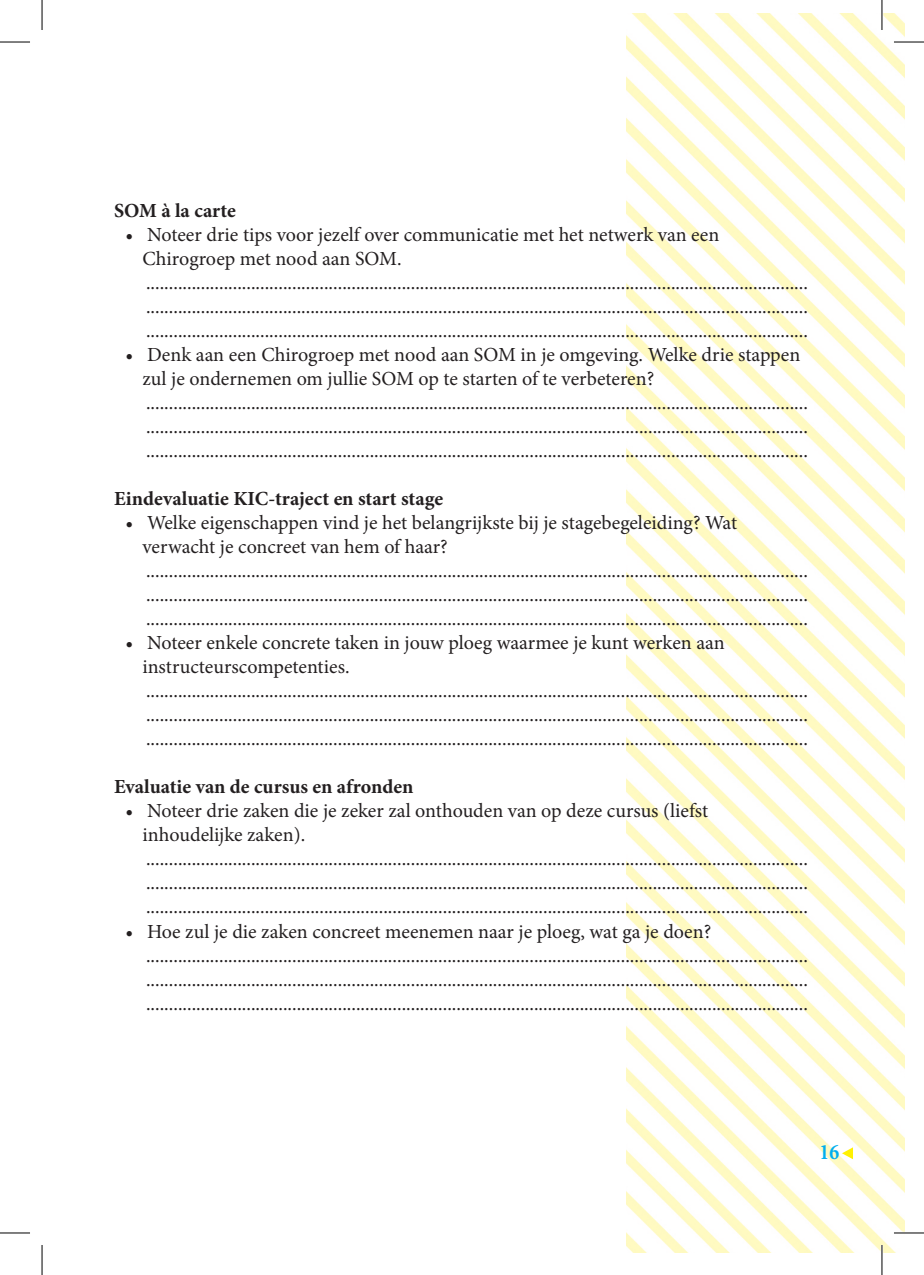
<style>
.page{position:relative;width:924px;height:1275px;background:#fff}
.page>*{position:absolute;margin:0;border:0;box-sizing:border-box;transform-origin:0 0}
.t1{font:700 condensed 22px "Minion";color:#00aeef}
.t2{font:20px/24px "Minion Pro";color:#231f20}
.t3{font:700 20px "Minion Pro";color:#231f20}
</style>
<div class="page">
<img style="left:626px;top:14px;width:278px;height:1238px">
<svg style="left:841px;top:1147px;width:11px;height:12px"></svg>
<hr style="left:893px;top:41px;width:30px;height:2px;background:#fff">
<hr style="left:893px;top:1231px;width:30px;height:3px;background:#fff">
<hr style="left:880px;top:0;width:2px;height:30px;background:#fff">
<hr style="left:880px;top:1245px;width:2px;height:30px;background:#fff">
<hr style="left:0;top:42px;width:30px;height:1px;background:#000">
<hr style="left:893px;top:42px;width:30px;height:1px;background:#000">
<hr style="left:0;top:1232px;width:30px;height:1px;background:#000">
<hr style="left:893px;top:1232px;width:30px;height:1px;background:#000">
<hr style="left:42px;top:0;width:1px;height:30px;background:#000">
<hr style="left:42px;top:1245px;width:1px;height:30px;background:#000">
<hr style="left:881px;top:0;width:1px;height:30px;background:#000">
<hr style="left:881px;top:1245px;width:1px;height:30px;background:#000">
<p class="t3" style="left:114px;top:197px;width:123px">SOM à la carte</p>
<p class="t2" style="left:142px;top:223px;width:666px;text-indent:-17px">• Noteer drie tips voor jezelf over communicatie met het netwerk van een Chirogroep met nood aan SOM. ................................................................................................................................................. ................................................................................................................................................. .................................................................................................................................................</p>
<p class="t2" style="left:142px;top:343px;width:666px;text-indent:-17px">• Denk aan een Chirogroep met nood aan SOM in je omgeving. Welke drie stappen zul je ondernemen om jullie SOM op te starten of te verbeteren? ................................................................................................................................................. ................................................................................................................................................. .................................................................................................................................................</p>
<p class="t3" style="left:114px;top:485px;width:330px">Eindevaluatie KIC-traject en start stage</p>
<p class="t2" style="left:142px;top:511px;width:666px;text-indent:-17px">• Welke eigenschappen vind je het belangrijkste bij je stagebegeleiding? Wat verwacht je concreet van hem of haar? ................................................................................................................................................. ................................................................................................................................................. .................................................................................................................................................</p>
<p class="t2" style="left:142px;top:631px;width:666px;text-indent:-17px">• Noteer enkele concrete taken in jouw ploeg waarmee je kunt werken aan instructeurscompetenties. ................................................................................................................................................. ................................................................................................................................................. .................................................................................................................................................</p>
<p class="t3" style="left:114px;top:773px;width:301px">Evaluatie van de cursus en afronden</p>
<p class="t2" style="left:142px;top:799px;width:666px;text-indent:-17px">• Noteer drie zaken die je zeker zal onthouden van op deze cursus (liefst inhoudelijke zaken). ................................................................................................................................................. ................................................................................................................................................. .................................................................................................................................................</p>
<p class="t2" style="left:146px;top:919px;width:663px;text-indent:-21px">• Hoe zul je die zaken concreet meenemen naar je ploeg, wat ga je doen? ................................................................................................................................................. ................................................................................................................................................. .................................................................................................................................................</p>
<p class="t1" style="left:819px;top:1140px;width:21px">16</p>
</div>
